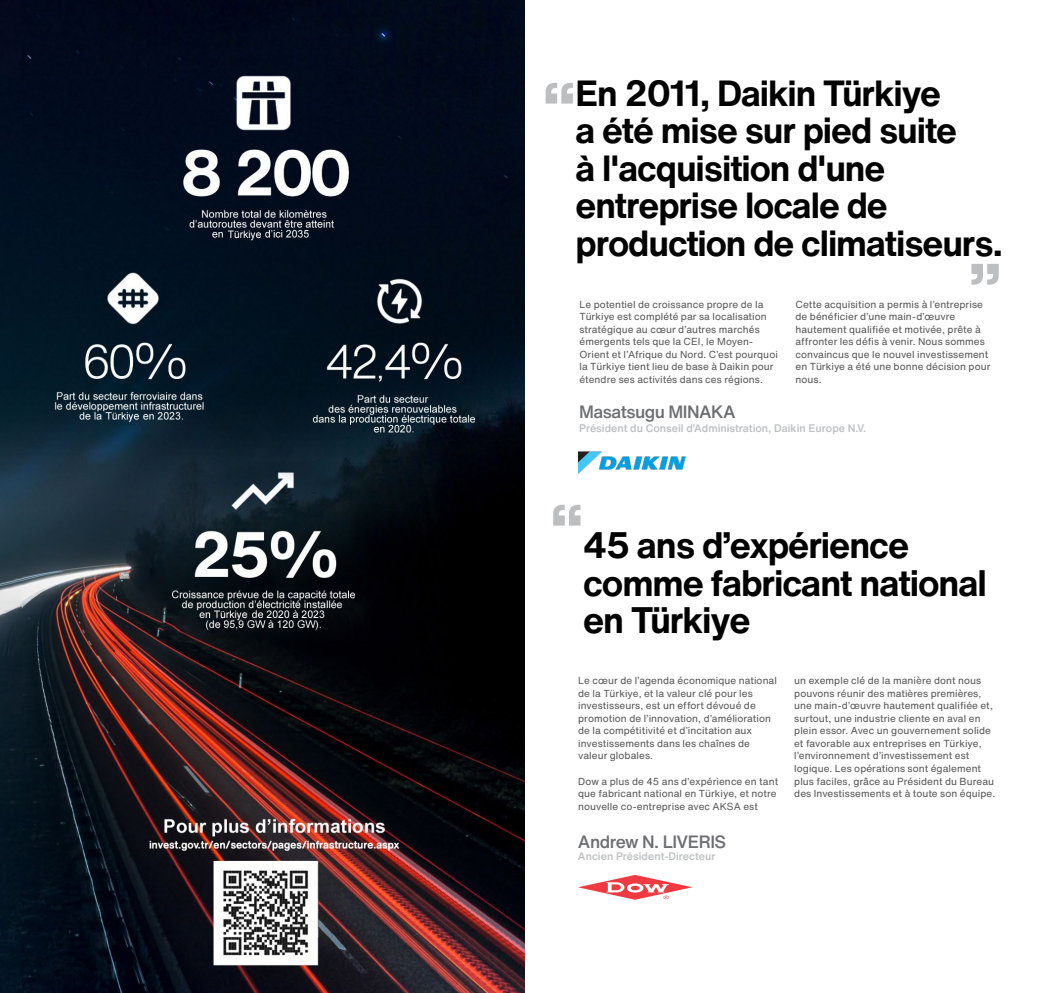
<style>
.page{position:relative;width:1049px;height:993px;background:#fff}
.page>*{position:absolute;margin:0;border:0;box-sizing:border-box;transform-origin:0 0}
.t1{font:900 52.5px "Helvetica Now Text";color:#bcbec0}
.t2{font:700 36.25px/37.5px "Helvetica Now Text";letter-spacing:-.03em;color:#000}
.t3{font:700 35.75px/37.5px "Helvetica Now Text";letter-spacing:-.03em;color:#000}
.t4{font:500 17.5px "Helvetica Now Text";letter-spacing:-.03em;color:#6d6e71}
.t5{font:500 10.75px "Helvetica Now Text";color:#bcbec0}
.t6{font:10px/12.5px "Helvetica Now Text";letter-spacing:.005em;color:#545456}
</style>
<div class="page">
<img style="left:0;top:0;width:524px;height:992px">
<svg style="left:578px;top:875px;width:114px;height:24px"></svg>
<img style="left:578px;top:451px;width:107px;height:23px">
<h3 class="t3" style="left:576px;top:73px;width:429px">En 2011, Daikin Türkiye<br>a été mise sur pied suite<br>à l'acquisition d'une entreprise locale de production de climatiseurs.</h3>
<p class="t6" style="left:579px;top:297px;width:200px">Le potentiel de croissance propre de la Türkiye est complété par sa localisation stratégique au cœur d’autres marchés émergents tels que la CEI, le Moyen-Orient et l’Afrique du Nord. C’est pourquoi la Türkiye tient lieu de base à Daikin pour étendre ses activités dans ces régions.</p>
<p class="t6" style="left:795px;top:297px;width:196px">Cette acquisition a permis à l’entreprise de bénéficier d’une main-d’œuvre hautement qualifiée et motivée, prête à affronter les défis à venir. Nous sommes convaincus que le nouvel investissement en Türkiye a été une bonne décision pour nous.</p>
<h3 class="t4" style="left:579px;top:398px;width:158px">Masatsugu MINAKA</h3>
<p class="t5" style="left:579px;top:420px;width:288px">Président du Conseil d’Administration, Daikin Europe N.V.</p>
<h1 class="t1" style="left:543px;top:62px;width:33px">“</h1>
<h1 class="t1" style="left:1001px;top:305px;width:33px;rotate:-180deg">“</h1>
<h1 class="t1" style="left:551px;top:484px;width:33px">“</h1>
<h2 class="t2" style="left:583px;top:525px;width:405px">45 ans d’expérience comme fabricant national en Türkiye</h2>
<p class="t6" style="left:578px;top:674px;width:200px">Le cœur de l’agenda économique national de la Türkiye, et la valeur clé pour les investisseurs, est un effort dévoué de promotion de l’innovation, d’amélioration de la compétitivité et d’incitation aux investissements dans les chaînes de valeur globales.</p>
<p class="t6" style="left:578px;top:774px;width:201px">Dow a plus de 45 ans d’expérience en tant que fabricant national en Türkiye, et notre nouvelle co-entreprise avec AKSA est</p>
<p class="t6" style="left:794px;top:674px;width:202px">un exemple clé de la manière dont nous pouvons réunir des matières premières, une main-d’œuvre hautement qualifiée et, surtout, une industrie cliente en aval en plein essor. Avec un gouvernement solide et favorable aux entreprises en Türkiye, l’environnement d’investissement est logique. Les opérations sont également plus faciles, grâce au Président du Bureau des Investissements et à toute son équipe.</p>
<h3 class="t4" style="left:578px;top:828px;width:150px">Andrew N. LIVERIS</h3>
<p class="t5" style="left:578px;top:847px;width:139px">Ancien Président-Directeur</p>
</div>
